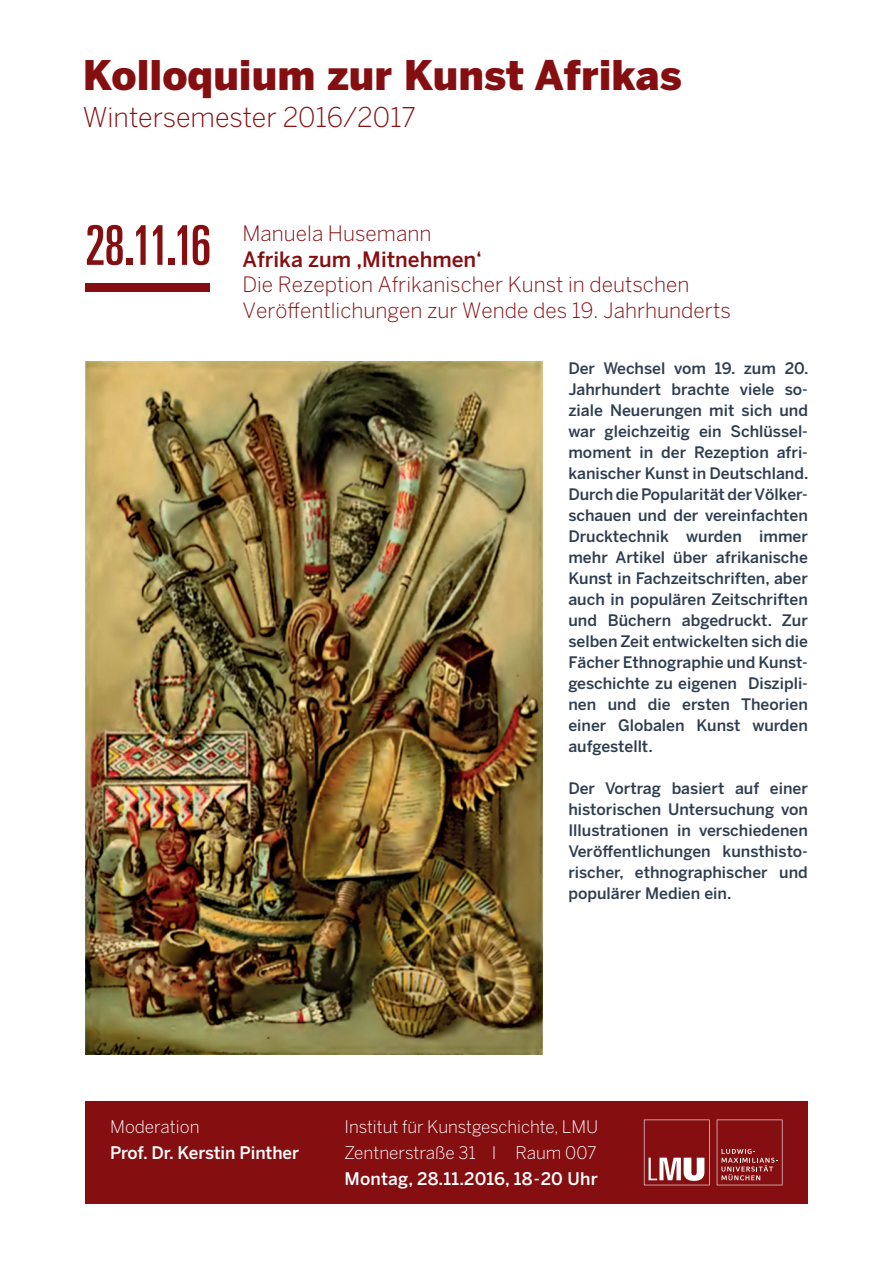
<style>
.page{position:relative;width:893px;height:1263px;background:#fff}
.page>*{position:absolute;margin:0;border:0;box-sizing:border-box;transform-origin:0 0}
.t1{font:ultra-condensed 54.9px "Univers";color:#850e11}
.t2{font:900 40.5px "Benton Sans";color:#850e11}
.t3{font:300 27px "Benton Sans";letter-spacing:-.01em;color:#850e11}
.t4{font:300 21px/25.8px "Benton Sans";color:#850e11}
.t5{font:500 21px "Benton Sans";color:#850e11}
.t6{font:300 17.25px/26.2px "Benton Sans";letter-spacing:-.005em;color:#fff}
.t7{font:500 17.25px "Benton Sans";letter-spacing:-.005em;color:#fff}
.t8{font:500 15.75px/21px "Benton Sans";color:#2e3d50}
</style>
<div class="page">
<div style="left:85px;top:284px;width:124px;height:8px;background:#850e11"></div>
<div style="left:85px;top:1101px;width:723px;height:102px;background:#850e11"></div>
<svg style="left:644px;top:1119px;width:66px;height:66px"></svg>
<svg style="left:717px;top:1119px;width:65px;height:66px"></svg>
<img style="left:85px;top:361px;width:457px;height:694px">
<h2 class="t2" style="left:83px;top:51px;width:600px">Kolloquium zur Kunst Afrikas</h2>
<h3 class="t3" style="left:83px;top:102px;width:334px">Wintersemester 2016/2017</h3>
<h1 class="t1" style="left:85px;top:214px;width:128px">28.11.16</h1>
<h3 class="t4" style="left:242px;top:220px;width:191px">Manuela Husemann</h3>
<h3 class="t5" style="left:242px;top:247px;width:241px">Afrika zum ‚Mitnehmen‘</h3>
<h3 class="t4" style="left:242px;top:272px;width:490px">Die Rezeption Afrikanischer Kunst in deutschen<br>Veröffentlichungen zur Wende des 19. Jahrhunderts</h3>
<p class="t8" style="left:568px;top:357px;width:241px">Der Wechsel vom 19. zum 20.<br>Jahrhundert brachte viele so&shy;ziale Neuerungen mit sich und war gleichzeitig ein Schlüssel&shy;moment in der Rezeption afri&shy;kanischer Kunst in Deutschland.<br>Durch die Popularität der Völker&shy;schauen und der vereinfachten<br>Drucktechnik wurden immer mehr Artikel über afrikanische<br>Kunst in Fachzeitschriften, aber auch in populären Zeitschriften und Büchern abgedruckt. Zur selben Zeit entwickelten sich die<br>Fächer Ethnographie und Kunst&shy;geschichte zu eigenen Diszipli&shy;nen und die ersten Theorien einer Globalen Kunst wurden aufgestellt.</p>
<p class="t8" style="left:568px;top:777px;width:241px;text-align:justify">Der Vortrag basiert auf einer historischen Untersuchung von Illustrationen in verschiedenen Veröffentlichungen kunsthisto&shy;rischer, ethnographischer und populärer Medien ein.</p>
<p class="t6" style="left:110px;top:1113px;width:91px">Moderation</p>
<p class="t7" style="left:110px;top:1142px;width:191px">Prof. Dr. Kerstin Pinther</p>
<p class="t6" style="left:344px;top:1113px;width:255px">Institut für Kunstgeschichte, LMU<br>Zentnerstraße 31 I Raum 007</p>
<p class="t7" style="left:344px;top:1168px;width:255px">Montag, 28.11.2016, 18-20 Uhr</p>
</div>
